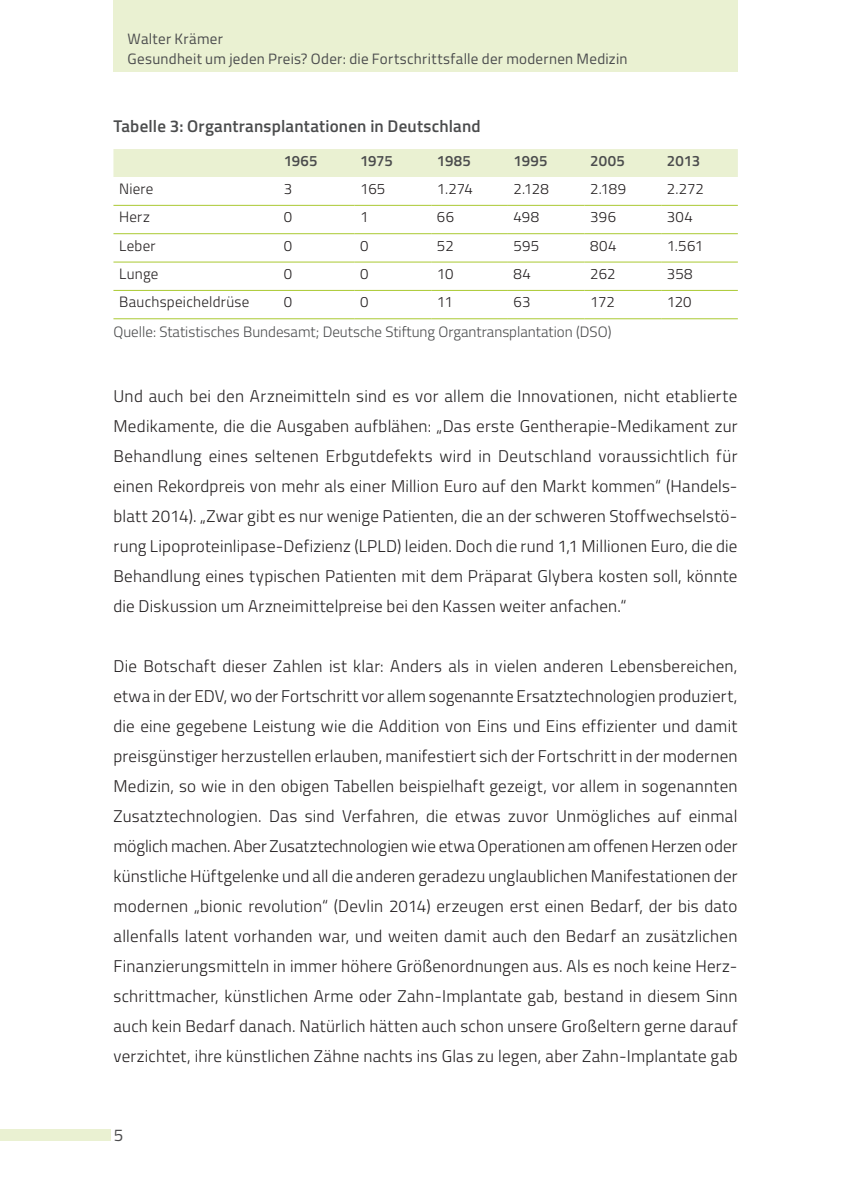
<style>
.page{position:relative;width:851px;height:1191px;background:#fff}
.page>*{position:absolute;margin:0;border:0;box-sizing:border-box;transform-origin:0 0}
.t1{font:300 17px/30px "Titillium";letter-spacing:.015em;color:#231f20;text-align:justify}
.t2{font:600 17px "Titillium";letter-spacing:.01em;color:#4b4c4d}
.t3{font:17px "Titillium";color:#4b4c4d}
.t4{font:300 15px "Titillium";letter-spacing:.015em;color:#231f20}
.t5{font:15px/20px "Titillium";letter-spacing:.015em;color:#4b4c4d}
.t6{font:300 15px "Titillium";color:#4b4c4d}
.t7{font:600 15px "Titillium";letter-spacing:.01em;color:#4b4c4d}
</style>
<div class="page">
<div style="left:113px;top:0;width:624px;height:71px;background:#eaf1d2"></div>
<div style="left:0;top:1129px;width:111px;height:11px;background:#eaf1d2"></div>
<div style="left:113px;top:149px;width:624px;height:28px;background:#eaf1d2"></div>
<hr style="left:113px;top:205px;width:165px;height:1px;background:#aac932">
<hr style="left:278px;top:205px;width:76px;height:1px;background:#aac932">
<hr style="left:354px;top:205px;width:77px;height:1px;background:#aac932">
<hr style="left:431px;top:205px;width:77px;height:1px;background:#aac932">
<hr style="left:508px;top:205px;width:76px;height:1px;background:#aac932">
<hr style="left:584px;top:205px;width:77px;height:1px;background:#aac932">
<hr style="left:661px;top:205px;width:76px;height:1px;background:#aac932">
<hr style="left:113px;top:233px;width:165px;height:1px;background:#aac932">
<hr style="left:278px;top:233px;width:76px;height:1px;background:#aac932">
<hr style="left:354px;top:233px;width:77px;height:1px;background:#aac932">
<hr style="left:431px;top:233px;width:77px;height:1px;background:#aac932">
<hr style="left:508px;top:233px;width:76px;height:1px;background:#aac932">
<hr style="left:584px;top:233px;width:77px;height:1px;background:#aac932">
<hr style="left:661px;top:233px;width:76px;height:1px;background:#aac932">
<hr style="left:113px;top:261px;width:165px;height:1px;background:#aac932">
<hr style="left:278px;top:261px;width:76px;height:1px;background:#aac932">
<hr style="left:354px;top:261px;width:77px;height:1px;background:#aac932">
<hr style="left:431px;top:261px;width:77px;height:1px;background:#aac932">
<hr style="left:508px;top:261px;width:76px;height:1px;background:#aac932">
<hr style="left:584px;top:261px;width:77px;height:1px;background:#aac932">
<hr style="left:661px;top:261px;width:76px;height:1px;background:#aac932">
<hr style="left:113px;top:290px;width:165px;height:1px;background:#aac932">
<hr style="left:278px;top:290px;width:76px;height:1px;background:#aac932">
<hr style="left:354px;top:290px;width:77px;height:1px;background:#aac932">
<hr style="left:431px;top:290px;width:77px;height:1px;background:#aac932">
<hr style="left:508px;top:290px;width:76px;height:1px;background:#aac932">
<hr style="left:584px;top:290px;width:77px;height:1px;background:#aac932">
<hr style="left:661px;top:290px;width:76px;height:1px;background:#aac932">
<hr style="left:113px;top:318px;width:165px;height:1px;background:#aac932">
<hr style="left:278px;top:318px;width:76px;height:1px;background:#aac932">
<hr style="left:354px;top:318px;width:77px;height:1px;background:#aac932">
<hr style="left:431px;top:318px;width:77px;height:1px;background:#aac932">
<hr style="left:508px;top:318px;width:76px;height:1px;background:#aac932">
<hr style="left:584px;top:318px;width:77px;height:1px;background:#aac932">
<hr style="left:661px;top:318px;width:76px;height:1px;background:#aac932">
<p class="t5" style="left:128px;top:28px;width:501px">Walter Krämer<br>Gesundheit um jeden Preis? Oder: die Fortschrittsfalle der modernen Medizin</p>
<p class="t2" style="left:113px;top:113px;width:368px">Tabelle 3: Organtransplantationen in Deutschland</p>
<p class="t7" style="left:283px;top:149px;width:35px">1965</p>
<p class="t7" style="left:360px;top:149px;width:34px">1975</p>
<p class="t7" style="left:437px;top:149px;width:36px">1985</p>
<p class="t7" style="left:513px;top:149px;width:35px">1995</p>
<p class="t7" style="left:590px;top:149px;width:36px">2005</p>
<p class="t7" style="left:666px;top:149px;width:35px">2013</p>
<p class="t4" style="left:119px;top:178px;width:36px">Niere</p>
<p class="t4" style="left:283px;top:178px;width:10px">3</p>
<p class="t4" style="left:360px;top:178px;width:27px">165</p>
<p class="t4" style="left:437px;top:178px;width:37px">1.274</p>
<p class="t4" style="left:513px;top:178px;width:37px">2.128</p>
<p class="t4" style="left:590px;top:178px;width:37px">2.189</p>
<p class="t4" style="left:666px;top:178px;width:39px">2.272</p>
<p class="t4" style="left:119px;top:206px;width:32px">Herz</p>
<p class="t4" style="left:283px;top:206px;width:10px">0</p>
<p class="t4" style="left:360px;top:206px;width:10px">1</p>
<p class="t4" style="left:437px;top:206px;width:19px">66</p>
<p class="t4" style="left:513px;top:206px;width:27px">498</p>
<p class="t4" style="left:590px;top:206px;width:27px">396</p>
<p class="t4" style="left:666px;top:206px;width:28px">304</p>
<p class="t4" style="left:119px;top:234px;width:38px">Leber</p>
<p class="t4" style="left:283px;top:234px;width:10px">0</p>
<p class="t4" style="left:360px;top:234px;width:10px">0</p>
<p class="t4" style="left:437px;top:234px;width:18px">52</p>
<p class="t4" style="left:513px;top:234px;width:27px">595</p>
<p class="t4" style="left:590px;top:234px;width:28px">804</p>
<p class="t4" style="left:666px;top:234px;width:38px">1.561</p>
<p class="t4" style="left:119px;top:263px;width:41px">Lunge</p>
<p class="t4" style="left:283px;top:263px;width:10px">0</p>
<p class="t4" style="left:360px;top:263px;width:10px">0</p>
<p class="t4" style="left:437px;top:263px;width:18px">10</p>
<p class="t4" style="left:513px;top:263px;width:19px">84</p>
<p class="t4" style="left:590px;top:263px;width:27px">262</p>
<p class="t4" style="left:666px;top:263px;width:27px">358</p>
<p class="t4" style="left:119px;top:291px;width:132px">Bauchspeicheldrüse</p>
<p class="t4" style="left:283px;top:291px;width:10px">0</p>
<p class="t4" style="left:360px;top:291px;width:10px">0</p>
<p class="t4" style="left:437px;top:291px;width:17px">11</p>
<p class="t4" style="left:513px;top:291px;width:18px">63</p>
<p class="t4" style="left:590px;top:291px;width:26px">172</p>
<p class="t4" style="left:666px;top:291px;width:26px">120</p>
<p class="t6" style="left:113px;top:321px;width:499px">Quelle: Statistisches Bundesamt; Deutsche Stiftung Organtransplantation (DSO)</p>
<p class="t1" style="left:113px;top:380px;width:625px">Und auch bei den Arzneimitteln sind es vor allem die Innovationen, nicht etablierte Medikamente, die die Ausgaben aufblähen: „Das erste Gentherapie-Medikament zur Behandlung eines seltenen Erbgutdefekts wird in Deutschland voraussichtlich für einen Rekordpreis von mehr als einer Million Euro auf den Markt kommen“ (Handels&shy;blatt 2014). „Zwar gibt es nur wenige Patienten, die an der schweren Stoffwechselstö&shy;rung Lipoproteinlipase-Defizienz (LPLD) leiden. Doch die rund 1,1 Millionen Euro, die die Behandlung eines typischen Patienten mit dem Präparat Glybera kosten soll, könnte die Diskussion um Arzneimittelpreise bei den Kassen weiter anfachen.“</p>
<p class="t1" style="left:113px;top:650px;width:625px">Die Botschaft dieser Zahlen ist klar: Anders als in vielen anderen Lebensbereichen, etwa in der EDV, wo der Fortschritt vor allem sogenannte Ersatztechnologien produziert, die eine gegebene Leistung wie die Addition von Eins und Eins effizienter und damit preisgünstiger herzustellen erlauben, manifestiert sich der Fortschritt in der modernen Medizin, so wie in den obigen Tabellen beispielhaft gezeigt, vor allem in sogenannten Zusatztechnologien. Das sind Verfahren, die etwas zuvor Unmögliches auf einmal möglich machen. Aber Zusatztechnologien wie etwa Operationen am offenen Herzen oder künstliche Hüftgelenke und all die anderen geradezu unglaublichen Manifestationen der modernen „bionic revolution“ (Devlin 2014) erzeugen erst einen Bedarf, der bis dato allenfalls latent vorhanden war, und weiten damit auch den Bedarf an zusätzlichen Finanzierungsmitteln in immer höhere Größenordnungen aus. Als es noch keine Herz&shy;schrittmacher, künstlichen Arme oder Zahn-Implantate gab, bestand in diesem Sinn auch kein Bedarf danach. Natürlich hätten auch schon unsere Großeltern gerne darauf verzichtet, ihre künstlichen Zähne nachts ins Glas zu legen, aber Zahn-Implantate gab</p>
<p class="t3" style="left:114px;top:1122px;width:11px">5</p>
</div>
